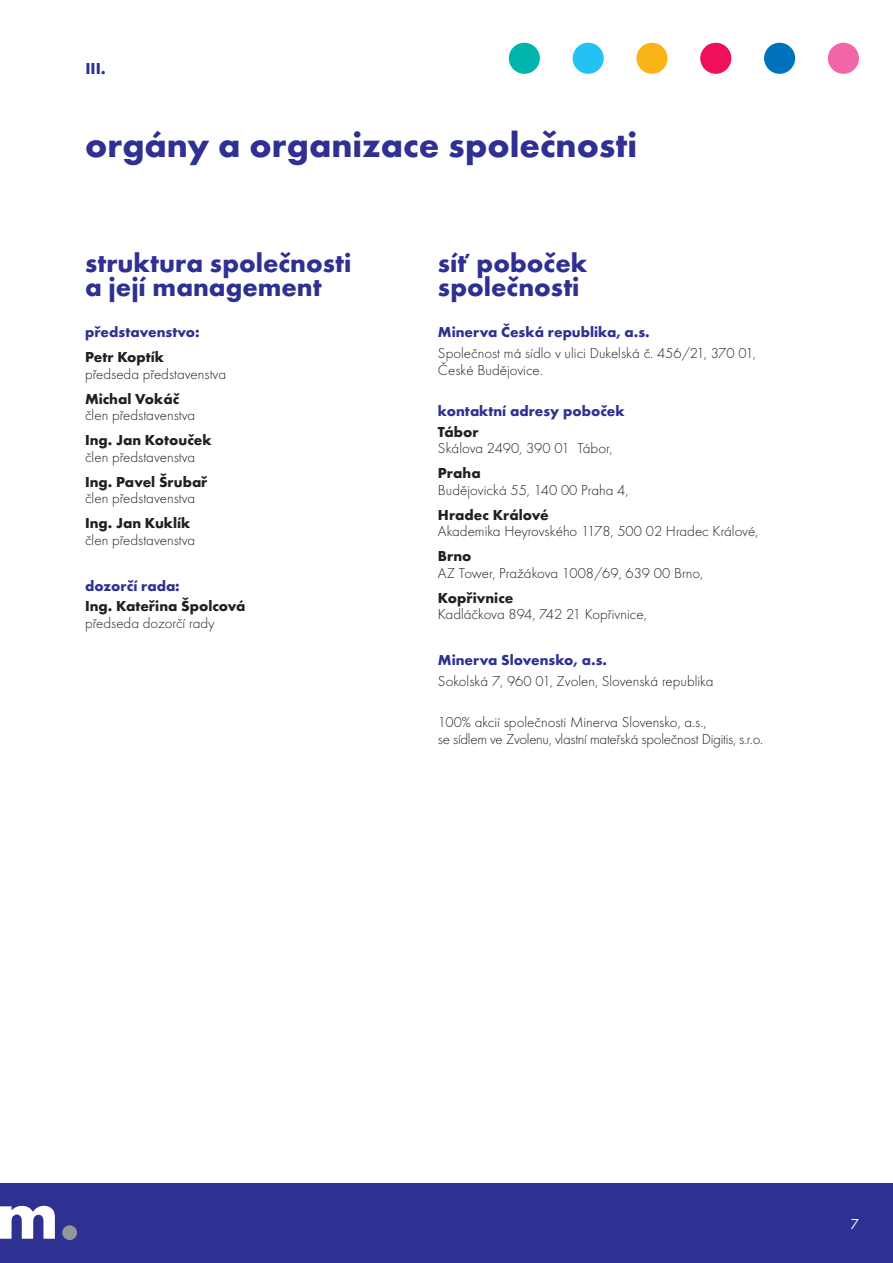
<style>
.page{position:relative;width:893px;height:1263px;background:#fff}
.page>*{position:absolute;margin:0;border:0;box-sizing:border-box;transform-origin:0 0}
.t1{font:700 36px "Futura TOT";color:#2e3092}
.Prostý_text{font:700 27px/24px "Futura TOT";color:#2e3092}
.t2{font:700 16.5px "Futura TOT";color:#2e3092}
.Prostý_text-2{font:15px/16.5px "Futura TOT Ligh";color:#231f20}
.Prostý_text-3{font:15px/16.5px "Futura TOT Ligh";letter-spacing:-.02em;color:#231f20}
.Prostý_text-4{font:700 15px "Futura TOT";color:#2e3092}
.Prostý_text-5{font:700 15px/16.5px "Futura TOT";color:#231f20}
.t3{font:15px "Futura TOT";color:#fff}
.s1{font-family:"Futura TOT";font-weight:700}
.s2{font-family:"Futura TOT Ligh";font-weight:400}
</style>
<div class="page">
<div style="left:0;top:1183px;width:893px;height:80px;background:#2e3092"></div>
<div style="left:509px;top:43px;width:31px;height:31px;background:#00b5ac;border-radius:50%"></div>
<div style="left:573px;top:43px;width:31px;height:31px;background:#22c2f3;border-radius:50%"></div>
<div style="left:636px;top:43px;width:31px;height:31px;background:#fbb416;border-radius:50%"></div>
<div style="left:700px;top:43px;width:31px;height:31px;background:#ee1059;border-radius:50%"></div>
<div style="left:764px;top:43px;width:31px;height:31px;background:#0072bc;border-radius:50%"></div>
<div style="left:828px;top:43px;width:31px;height:31px;background:#f166a7;border-radius:50%"></div>
<div style="left:62px;top:1225px;width:15px;height:15px;background:#939598;border-radius:50%"></div>
<svg style="left:0;top:1206px;width:55px;height:33px"></svg>
<p class="t2" style="left:85px;top:58px;width:22px">III.</p>
<p class="t1" style="left:85px;top:123px;width:554px">orgány a organizace společnosti</p>
<p class="Prostý_text" style="left:85px;top:250px;width:268px">struktura společnosti a její management</p>
<p class="Prostý_text-4" style="left:85px;top:323px;width:116px">představenstvo:</p>
<p class="Prostý_text-2" style="left:85px;top:349px;width:143px"><span class="s1">Petr Koptík<br></span>předseda představenstva</p>
<p class="Prostý_text-2" style="left:85px;top:391px;width:112px"><span class="s1">Michal Vokáč </span>člen představenstva</p>
<p class="Prostý_text-2" style="left:85px;top:432px;width:128px"><span class="s1">Ing. Jan Kotouček </span>člen představenstva</p>
<p class="Prostý_text-2" style="left:85px;top:474px;width:124px"><span class="s1">Ing. Pavel Šrubař </span>člen představenstva</p>
<p class="Prostý_text-2" style="left:85px;top:515px;width:112px"><span class="s1">Ing. Jan Kuklík </span>člen představenstva</p>
<p class="Prostý_text-4" style="left:85px;top:576px;width:96px">dozorčí rada:</p>
<p class="Prostý_text-5" style="left:85px;top:598px;width:162px">Ing. Kateřina Špolcová <span class="s2">předseda dozorčí rady</span></p>
<p class="Prostý_text" style="left:438px;top:250px;width:151px">síť poboček společnosti</p>
<p class="Prostý_text-4" style="left:438px;top:323px;width:213px">Minerva Česká republika, a.s.</p>
<p class="Prostý_text-2" style="left:438px;top:345px;width:319px">Společnost má sídlo v ulici Dukelská č. 456/21, 370 01,<br>České Budějovice.</p>
<p class="Prostý_text-4" style="left:438px;top:402px;width:188px">kontaktní adresy poboček</p>
<p class="Prostý_text-2" style="left:438px;top:424px;width:176px"><span class="s1">Tábor<br></span>Skálova 2490, 390 01 Tábor,</p>
<p class="Prostý_text-2" style="left:438px;top:465px;width:192px"><span class="s1">Praha<br></span>Budějovická 55, 140 00 Praha 4,</p>
<p class="Prostý_text-2" style="left:438px;top:507px;width:322px"><span class="s1">Hradec Králové<br></span>Akademika Heyrovského 1178, 500 02 Hradec Králové,</p>
<p class="Prostý_text-2" style="left:438px;top:548px;width:267px"><span class="s1">Brno<br></span>AZ Tower, Pražákova 1008/69, 639 00 Brno,</p>
<p class="Prostý_text-2" style="left:438px;top:590px;width:210px"><span class="s1">Kopřivnice<br></span>Kadláčkova 894, 742 21 Kopřivnice,</p>
<p class="Prostý_text-4" style="left:438px;top:651px;width:170px">Minerva Slovensko, a.s.</p>
<p class="Prostý_text-2" style="left:438px;top:673px;width:277px">Sokolská 7, 960 01, Zvolen, Slovenská republika</p>
<p class="Prostý_text-3" style="left:438px;top:714px;width:327px">100% akcií společnosti Minerva Slovensko, a.s.,<br>se sídlem ve Zvolenu, vlastní mateřská společnost Digitis, s.r.o.</p>
<p class="t3" style="left:850px;top:1215px;width:10px">7</p>
</div>
